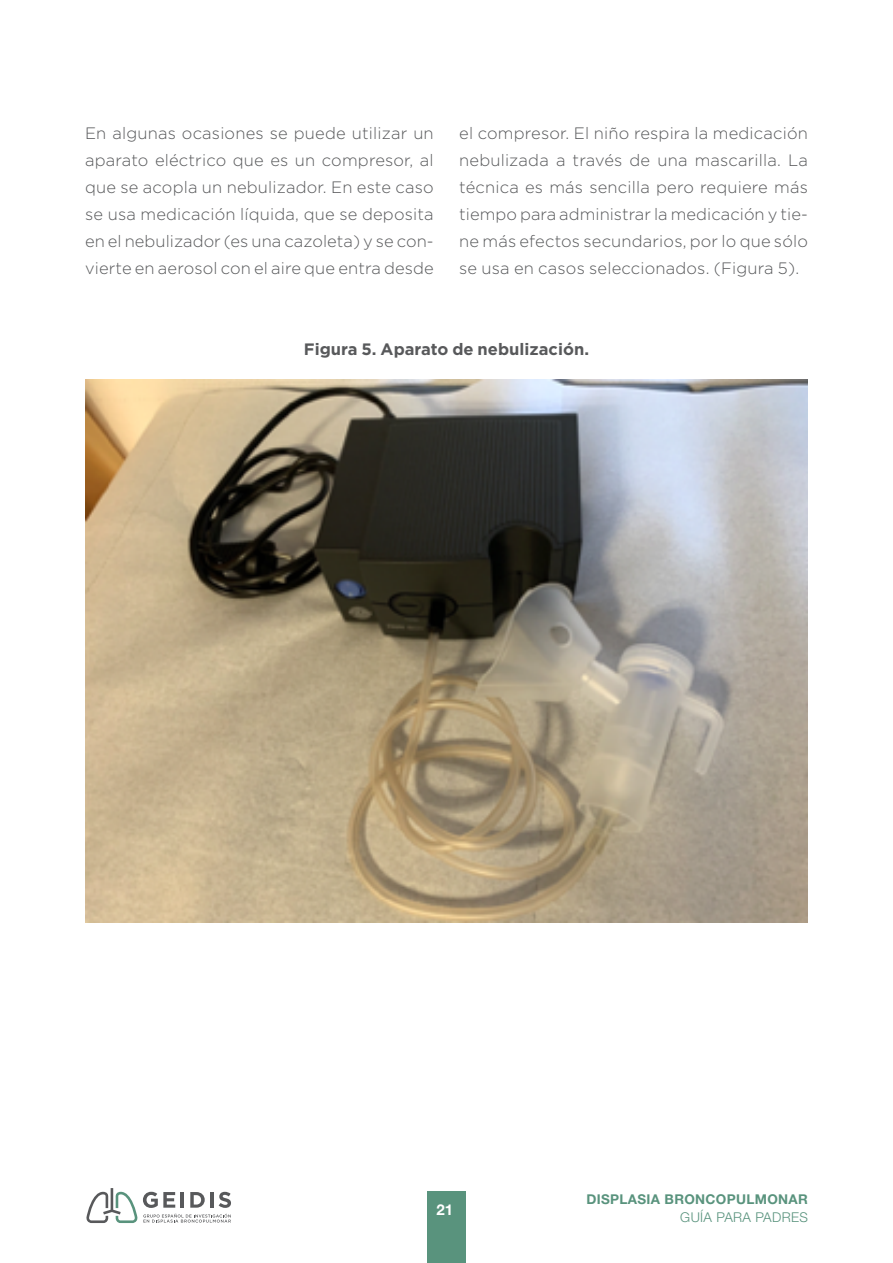
<style>
.page{position:relative;width:893px;height:1263px;background:#fff}
.page>*{position:absolute;margin:0;border:0;box-sizing:border-box;transform-origin:0 0}
.t1{font:300 16.5px/27px "Gotham";letter-spacing:.01em;color:#58595b;text-align:justify}
.t2{font:700 16.5px "Gotham";color:#58595b}
.t3{font:700 15px "Helvetica Neue LT Std";color:#fff}
.t4{font:700 13.5px "Helvetica Neue LT Std";letter-spacing:.025em;color:#59937d}
.t5{font:300 13.5px "Helvetica Neue LT Std";letter-spacing:.025em;color:#59937d}
</style>
<div class="page">
<div style="left:427px;top:1191px;width:39px;height:72px;background:#59937d"></div>
<svg style="left:86px;top:1188px;width:145px;height:35px"></svg>
<img style="left:85px;top:379px;width:723px;height:543px">
<p class="t1" style="left:85px;top:119px;width:350px">En algunas ocasiones se puede utilizar un aparato eléctrico que es un compresor, al que se acopla un nebulizador. En este caso se usa medicación líquida, que se deposita en el nebulizador (es una cazoleta) y se con&shy;vierte en aerosol con el aire que entra desde</p>
<p class="t1" style="left:459px;top:119px;width:350px">el compresor. El niño respira la medicación nebulizada a través de una mascarilla. La técnica es más sencilla pero requiere más tiempo para administrar la medicación y tie&shy;ne más efectos secundarios, por lo que sólo se usa en casos seleccionados. (Figura 5).</p>
<p class="t2" style="left:304px;top:338px;width:287px">Figura 5. Aparato de nebulización.</p>
<p class="t3" style="left:437px;top:1200px;width:18px">21</p>
<p class="t4" style="left:586px;top:1190px;width:223px">DISPLASIA BRONCOPULMONAR</p>
<p class="t5" style="left:680px;top:1209px;width:129px">GUÍA PARA PADRES</p>
</div>
